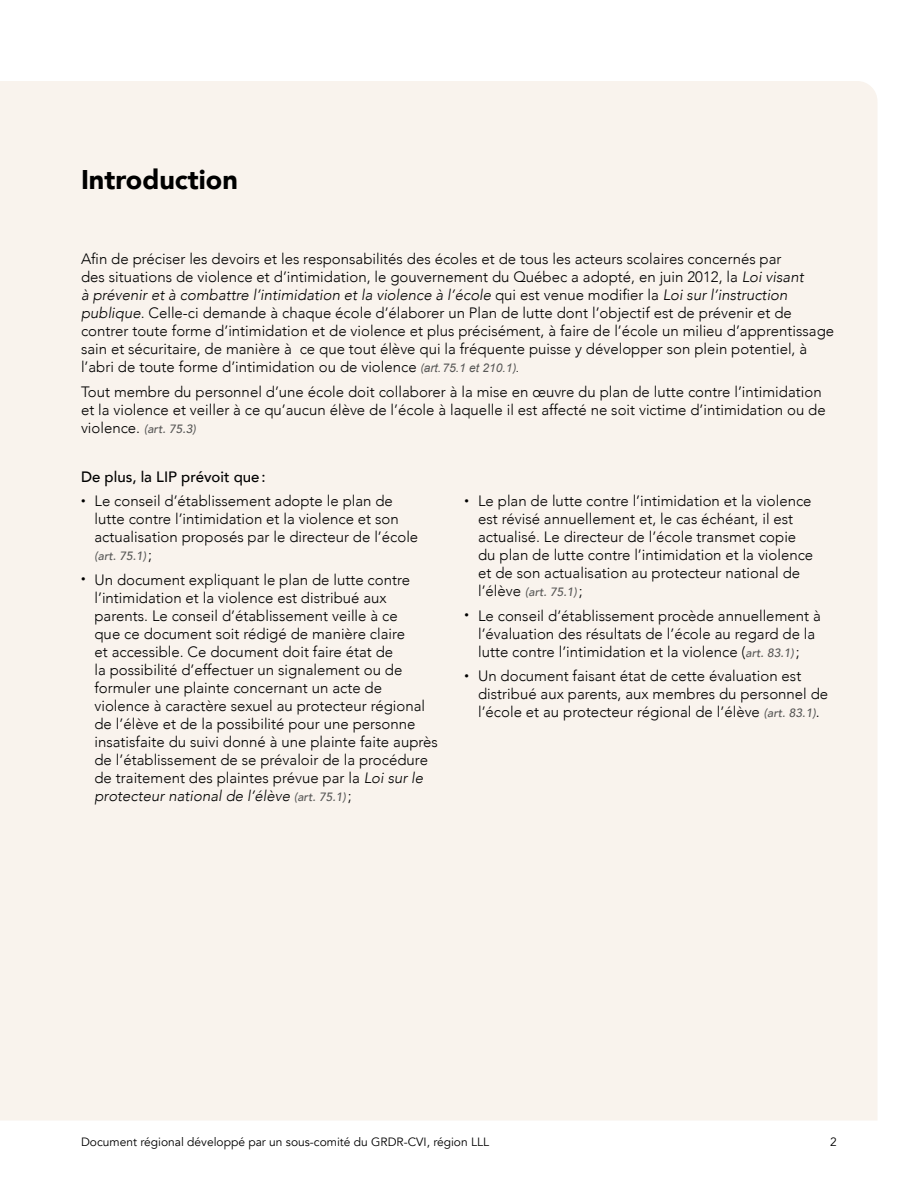
<style>
.page{position:relative;width:918px;height:1188px;background:#fff}
.page>*{position:absolute;margin:0;border:0;box-sizing:border-box;transform-origin:0 0}
.Texte_courant_-_span{font:900 27px "Avenir";color:#000}
.Texte_courant_-_span-2{font:300 15px/18px "Avenir";color:#000}
.Texte_courant_-_span-3{font:500 15px "Avenir";color:#000}
.t1{font:12px "Avenir";color:#000}
.Texte_courant_-_span-4{font:italic 500 12px "Avenir";color:#575756}
.s1{font-style:italic}
.s2{font-weight:500;font-style:italic;font-size:12px;color:#575756}
.s3{font-family:"Arial";font-weight:400;font-style:italic;font-size:12px;color:#575756}
.s4{font-size:12px}
.s5{font-weight:300;font-style:normal;font-size:15px;color:#000}
.s6{font-size:9px}
</style>
<div class="page">
<div style="left:0;top:81px;width:877px;height:1039px;background:#f9f3ed"></div>
<p class="Texte_courant_-_span" style="left:81px;top:156px;width:158px">Introduction</p>
<p class="Texte_courant_-_span-2" style="left:81px;top:250px;width:755px">Afin de préciser les devoirs et les responsabilités des écoles et de tous les acteurs scolaires concernés par<br>des situations de violence et d’intimidation, le gouvernement du Québec a adopté, en juin 2012, la <span class="s1">Loi visant<br>à prévenir et à combattre l’intimidation et la violence à l’école</span> qui est venue modifier la <span class="s1">Loi sur l’instruction publique</span>. Celle-ci demande à chaque école d’élaborer un Plan de lutte dont l’objectif est de prévenir et de contrer toute forme d’intimidation et de violence et plus précisément, à faire de l’école un milieu d’apprentissage sain et sécuritaire, de manière à ce que tout élève qui la fréquente puisse y développer son plein potentiel, à l’abri de toute forme d’intimidation ou de violence <span class="s2">(</span><span class="s3">art. 75.1 et 210.1</span><span class="s2">)</span><span class="s4">.</span></p>
<p class="Texte_courant_-_span-2" style="left:81px;top:383px;width:746px">Tout membre du personnel d’une école doit collaborer à la mise en œuvre du plan de lutte contre l’intimidation et la violence et veiller à ce qu’aucun élève de l’école à laquelle il est affecté ne soit victime d’intimidation ou de</p>
<p class="Texte_courant_-_span-4" style="left:81px;top:421px;width:116px"><span class="s5">violence.</span> (art. 75.3)</p>
<p class="Texte_courant_-_span-3" style="left:81px;top:463px;width:186px">De plus, la LIP prévoit que :</p>
<p class="Texte_courant_-_span-2" style="left:94px;top:492px;width:325px;text-indent:-14px"><span class="s6">•</span> Le conseil d’établissement adopte le plan de lutte contre l’intimidation et la violence et son actualisation proposés par le directeur de l’école</p>
<p class="Texte_courant_-_span-4" style="left:94px;top:549px;width:59px">(art. 75.1) <span class="s5">;</span></p>
<p class="Texte_courant_-_span-2" style="left:94px;top:570px;width:345px;text-indent:-14px"><span class="s6">•</span> Un document expliquant le plan de lutte contre l’intimidation et la violence est distribué aux parents. Le conseil d’établissement veille à ce<br>que ce document soit rédigé de manière claire<br>et accessible. Ce document doit faire état de<br>la possibilité d’effectuer un signalement ou de formuler une plainte concernant un acte de violence à caractère sexuel au protecteur régional de l’élève et de la possibilité pour une personne insatisfaite du suivi donné à une plainte faite auprès de l’établissement de se prévaloir de la procédure de traitement des plaintes prévue par la <span class="s1">Loi sur le protecteur national de l’élève</span> <span class="s2">(art. 75.1)</span> ;</p>
<p class="Texte_courant_-_span-2" style="left:478px;top:492px;width:337px;text-indent:-14px"><span class="s6">•</span> Le plan de lutte contre l’intimidation et la violence est révisé annuellement et, le cas échéant, il est actualisé. Le directeur de l’école transmet copie du plan de lutte contre l’intimidation et la violence et de son actualisation au protecteur national de</p>
<p class="Texte_courant_-_span-4" style="left:478px;top:585px;width:106px"><span class="s5">l’élève</span> (art. 75.1) <span class="s5">;</span></p>
<p class="Texte_courant_-_span-2" style="left:465px;top:606px;width:358px;text-align:center"><span class="s6">•</span> Le conseil d’établissement procède annuellement à l’évaluation des résultats de l’école au regard de la lutte contre l’intimidation et la violence (<span class="s2">art. 83.1)</span> ;</p>
<p class="Texte_courant_-_span-2" style="left:478px;top:667px;width:352px;text-indent:-14px"><span class="s6">•</span> Un document faisant état de cette évaluation est distribué aux parents, aux membres du personnel de l’école et au protecteur régional de l’élève <span class="s2">(art. 83.1)</span>.</p>
<p class="t1" style="left:81px;top:1135px;width:410px">Document régional développé par un sous-comité du GRDR-CVI, région LLL</p>
<p class="t1" style="left:830px;top:1135px;width:8px">2</p>
</div>
